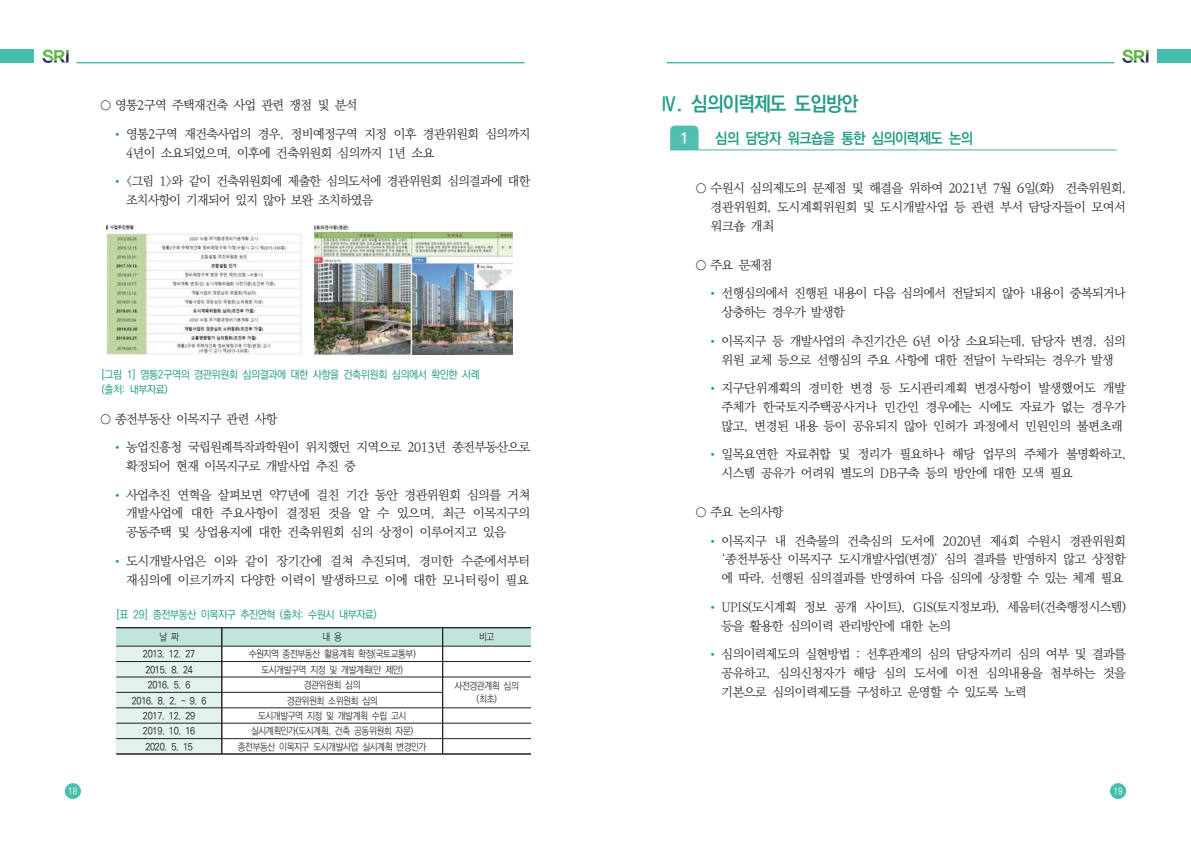
<style>
.page{position:relative;width:1191px;height:842px;background:#fff}
.page>*{position:absolute;margin:0;border:0;box-sizing:border-box;transform-origin:0 0}
.t1{font:700 20px "Ko Pub Dotum";letter-spacing:-.05em;color:#269c89;scale:.95 1}
.t2{font:700 15px "Ko Pub Dotum";letter-spacing:-.045em;color:#269c89;scale:.95 1}
.t3{font:700 15px "Ko Pub Dotum";color:#fff;scale:.95 1}
.t4{font:300 12.5px/18.7px "Ko Pub Batang";letter-spacing:-.04em;color:#231f20}
.t5{font:500 11px/14.4px "Ko Pub Dotum";letter-spacing:-.05em;color:#269c89;scale:.95 1}
.t6{font:300 10px "Ko Pub Dotum";letter-spacing:-.045em;color:#231f20;scale:.9 1}
.t7{font:500 10px "Ko Pub Dotum";letter-spacing:-.03em;color:#231f20;scale:.9 1}
.t8{font:500 9px "Ko Pub Dotum";color:#fff;scale:.89 1}
</style>
<div class="page">
<svg style="left:65px;top:783px;width:16px;height:16px"></svg>
<img style="left:107px;top:225px;width:195px;height:129px">
<img style="left:314px;top:225px;width:199px;height:129px">
<div style="left:116px;top:628px;width:106px;height:18px;background:#c1e4dd"></div>
<div style="left:222px;top:628px;width:220px;height:18px;background:#c1e4dd"></div>
<div style="left:442px;top:628px;width:89px;height:18px;background:#c1e4dd"></div>
<div style="left:116px;top:646px;width:106px;height:15px;background:#e1f2ef"></div>
<div style="left:116px;top:661px;width:106px;height:16px;background:#e1f2ef"></div>
<div style="left:116px;top:677px;width:106px;height:15px;background:#e1f2ef"></div>
<div style="left:116px;top:692px;width:106px;height:16px;background:#e1f2ef"></div>
<div style="left:116px;top:708px;width:106px;height:15px;background:#e1f2ef"></div>
<div style="left:116px;top:723px;width:106px;height:16px;background:#e1f2ef"></div>
<div style="left:116px;top:739px;width:106px;height:15px;background:#e1f2ef"></div>
<hr style="left:116px;top:646px;width:415px;height:1px;background:#231f20">
<hr style="left:116px;top:661px;width:415px;height:1px;background:#231f20">
<hr style="left:116px;top:677px;width:415px;height:1px;background:#231f20">
<hr style="left:116px;top:692px;width:327px;height:1px;background:#231f20">
<hr style="left:116px;top:708px;width:415px;height:1px;background:#231f20">
<hr style="left:116px;top:723px;width:415px;height:1px;background:#231f20">
<hr style="left:116px;top:738px;width:415px;height:1px;background:#231f20">
<hr style="left:442px;top:628px;width:1px;height:126px;background:#231f20">
<hr style="left:222px;top:628px;width:1px;height:126px;background:#231f20">
<hr style="left:116px;top:754px;width:415px;height:1px;background:#231f20">
<hr style="left:116px;top:627px;width:415px;height:1px;background:#231f20">
<svg style="left:1110px;top:783px;width:16px;height:16px"></svg>
<img style="left:670px;top:125px;width:446px;height:26px">
<hr style="left:666px;top:63px;width:448px;height:1px;background:#009783">
<svg style="left:1122px;top:50px;width:26px;height:13px"></svg>
<div style="left:1157px;top:50px;width:34px;height:13px;background:#45bfad"></div>
<hr style="left:77px;top:63px;width:447px;height:1px;background:#009783">
<svg style="left:42px;top:50px;width:27px;height:13px"></svg>
<div style="left:0;top:50px;width:34px;height:13px;background:#45bfad"></div>
<p class="t4" style="left:100px;top:96px;width:259px">○ 영통2구역 주택재건축 사업 관련 쟁점 및 분석</p>
<p class="t4" style="left:126px;top:125px;width:406px">영통2구역 재건축사업의 경우, 정비예정구역 지정 이후 경관위원회 심의까지<br>4년이 소요되었으며, 이후에 건축위원회 심의까지 1년 소요</p>
<p class="t4" style="left:126px;top:172px;width:406px">&lt;그림 1&gt;와 같이 건축위원회에 제출한 심의도서에 경관위원회 심의결과에 대한 조치사항이 기재되어 있지 않아 보완 조치하였음</p>
<p class="t8" style="left:68px;top:787px;width:12px">18</p>
<p class="t5" style="left:101px;top:368px;width:400px">[그림 1] 영통2구역의 경관위원회 심의결과에 대한 사항을 건축위원회 심의에서 확인한 사례 (출처: 내부자료)</p>
<p class="t4" style="left:100px;top:410px;width:179px">○ 종전부동산 이목지구 관련 사항</p>
<p class="t4" style="left:126px;top:438px;width:406px">농업진흥청 국립원례특작과학원이 위치했던 지역으로 2013년 종전부동산으로 확정되어 현재 이목지구로 개발사업 추진 중</p>
<p class="t4" style="left:126px;top:486px;width:406px;text-align:justify">사업추진 연혁을 살펴보면 약7년에 걸친 기간 동안 경관위원회 심의를 거쳐 개발사업에 대한 주요사항이 결정된 것을 알 수 있으며, 최근 이목지구의 공동주택 및 상업용지에 대한 건축위원회 심의 상정이 이루어지고 있음</p>
<p class="t4" style="left:126px;top:552px;width:406px">도시개발사업은 이와 같이 장기간에 걸쳐 추진되며, 경미한 수준에서부터 재심의에 이르기까지 다양한 이력이 발생하므로 이에 대한 모니터링이 필요</p>
<p class="t5" style="left:116px;top:607px;width:276px">[표 29] 종전부동산 이목지구 추진연혁 (출처: 수원시 내부자료)</p>
<p class="t6" style="left:159px;top:632px;width:23px">날 짜</p>
<p class="t6" style="left:322px;top:632px;width:23px">내 용</p>
<p class="t6" style="left:479px;top:632px;width:18px">비고</p>
<p class="t7" style="left:143px;top:649px;width:60px">2013. 12. 27</p>
<p class="t6" style="left:249px;top:649px;width:187px">수원지역 종전부동산 활용계획 확정(국토교통부)</p>
<p class="t7" style="left:145px;top:665px;width:54px">2015. 8. 24</p>
<p class="t6" style="left:261px;top:665px;width:159px">도시개발구역 지정 및 개발계획(안 제안)</p>
<p class="t7" style="left:148px;top:680px;width:49px">2016. 5. 6</p>
<p class="t6" style="left:304px;top:680px;width:65px">경관위원회 심의</p>
<p class="t6" style="left:454px;top:681px;width:73px">사전경관계획 심의</p>
<p class="t7" style="left:132px;top:695px;width:85px">2016. 8. 2. ~ 9. 6</p>
<p class="t6" style="left:287px;top:695px;width:102px">경관위원회 소위원회 심의</p>
<p class="t6" style="left:476px;top:694px;width:24px">(최초)</p>
<p class="t7" style="left:143px;top:711px;width:60px">2017. 12. 29</p>
<p class="t6" style="left:258px;top:711px;width:166px">도시개발구역 지정 및 개발계획 수립 고시</p>
<p class="t7" style="left:143px;top:726px;width:60px">2019. 10. 16</p>
<p class="t6" style="left:251px;top:726px;width:182px">실시계획인가(도시계획, 건축 공동위원회 자문)</p>
<p class="t7" style="left:145px;top:742px;width:54px">2020. 5. 15</p>
<p class="t6" style="left:238px;top:742px;width:211px">종전부동산 이목지구 도시개발사업 실시계획 변경인가</p>
<h1 class="t1" style="left:660px;top:94px;width:210px">Ⅳ. 심의이력제도 도입방안</h1>
<p class="t3" style="left:680px;top:131px;width:10px">1</p>
<p class="t2" style="left:715px;top:131px;width:273px">심의 담당자 워크숍을 통한 심의이력제도 논의</p>
<p class="t4" style="left:710px;top:180px;width:417px;text-align:justify;text-indent:-15px">○ 수원시 심의제도의 문제점 및 해결을 위하여 2021년 7월 6일(화) 건축위원회, 경관위원회, 도시계획위원회 및 도시개발사업 등 관련 부서 담당자들이 모여서 워크숍 개최</p>
<p class="t4" style="left:695px;top:256px;width:78px">○ 주요 문제점</p>
<p class="t4" style="left:721px;top:285px;width:406px">선행심의에서 진행된 내용이 다음 심의에서 전달되지 않아 내용이 중복되거나 상충하는 경우가 발생함</p>
<p class="t4" style="left:721px;top:332px;width:406px">이목지구 등 개발사업의 추진기간은 6년 이상 소요되는데, 담당자 변경, 심의 위원 교체 등으로 선행심의 주요 사항에 대한 전달이 누락되는 경우가 발생</p>
<p class="t4" style="left:721px;top:379px;width:406px;text-align:justify">지구단위계획의 경미한 변경 등 도시관리계획 변경사항이 발생했어도 개발 주체가 한국토지주택공사거나 민간인 경우에는 시에도 자료가 없는 경우가 많고, 변경된 내용 등이 공유되지 않아 인허가 과정에서 민원인의 불편초래</p>
<p class="t4" style="left:721px;top:446px;width:406px">일목요연한 자료취합 및 정리가 필요하나 해당 업무의 주체가 불명확하고, 시스템 공유가 어려워 별도의 DB구축 등의 방안에 대한 모색 필요</p>
<p class="t4" style="left:695px;top:503px;width:89px">○ 주요 논의사항</p>
<p class="t4" style="left:721px;top:532px;width:406px;text-align:justify">이목지구 내 건축물의 건축심의 도서에 2020년 제4회 수원시 경관위원회 ‘종전부동산 이목지구 도시개발사업(변경)’ 심의 결과를 반영하지 않고 상정함 에 따라, 선행된 심의결과를 반영하여 다음 심의에 상정할 수 있는 체계 필요</p>
<p class="t4" style="left:721px;top:598px;width:406px">UPIS(도시계획 정보 공개 사이트), GIS(토지정보과), 세움터(건축행정시스템) 등을 활용한 심의이력 관리방안에 대한 논의</p>
<p class="t4" style="left:721px;top:645px;width:406px;text-align:justify">심의이력제도의 실현방법 : 선후관계의 심의 담당자끼리 심의 여부 및 결과를 공유하고, 심의신청자가 해당 심의 도서에 이전 심의내용을 첨부하는 것을 기본으로 심의이력제도를 구성하고 운영할 수 있도록 노력</p>
<p class="t8" style="left:1113px;top:787px;width:12px">19</p>
</div>
